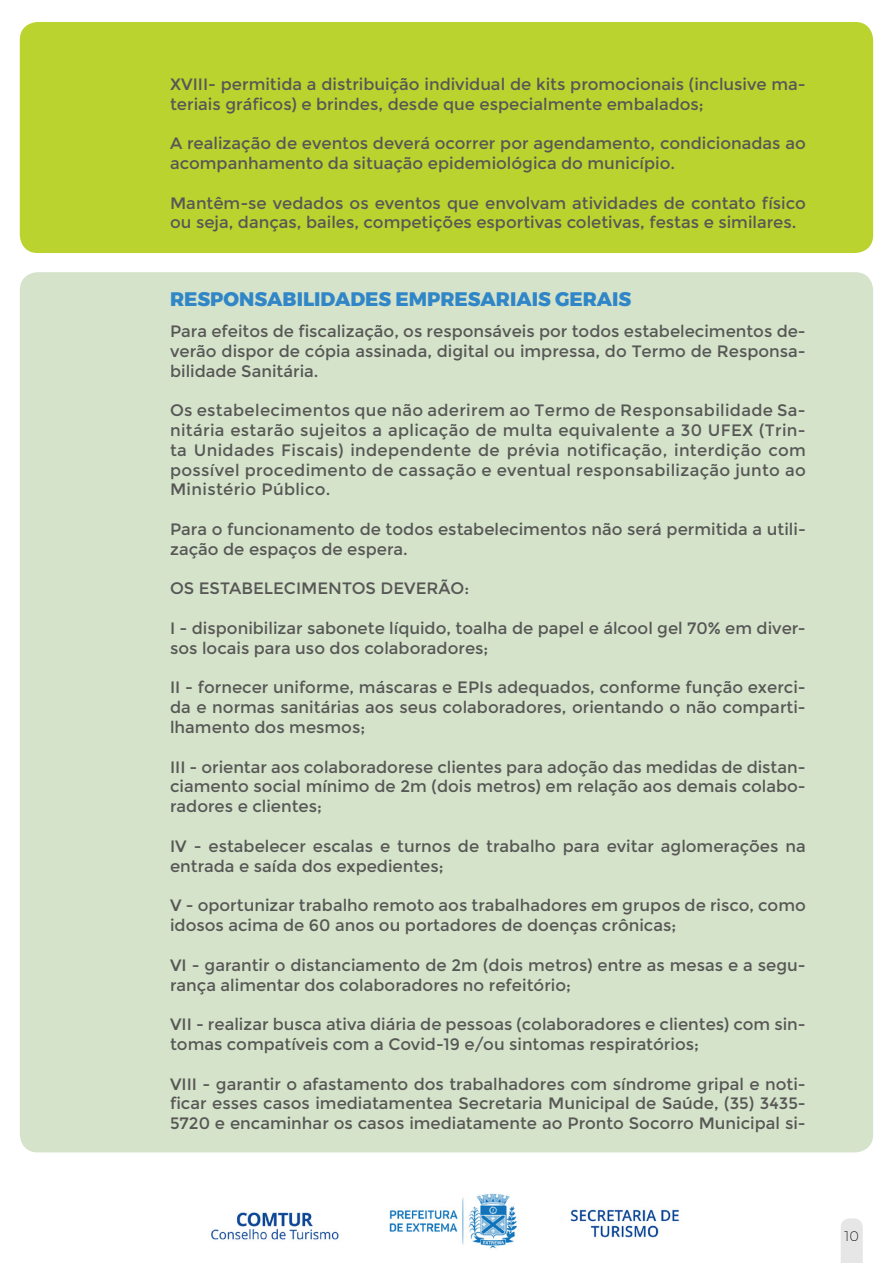
<style>
.page{position:relative;width:893px;height:1263px;background:#fff}
.page>*{position:absolute;margin:0;border:0;box-sizing:border-box;transform-origin:0 0}
.t1{font:800 19.5px "Montserrat";color:#3086c7}
.t2{font:16.5px/19.8px "Montserrat";color:#575756}
.t3{font:200 13.5px "Montserrat";color:#000}
</style>
<div class="page">
<img style="left:211px;top:1193px;width:468px;height:56px">
<svg style="left:841px;top:1218px;width:22px;height:45px"></svg>
<div style="left:20px;top:272px;width:853px;height:880px;background:#d5e3ca;border-radius:18px"></div>
<div style="left:20px;top:22px;width:853px;height:231px;background:#bbd32e;border-radius:18px"></div>
<p class="t2" style="left:170px;top:74px;width:637px">XVIII- permitida a distribuição individual de kits promocionais (inclusive ma&shy;teriais gráficos) e brindes, desde que especialmente embalados;</p>
<p class="t2" style="left:170px;top:134px;width:637px">A realização de eventos deverá ocorrer por agendamento, condicionadas ao acompanhamento da situação epidemiológica do município.</p>
<p class="t2" style="left:170px;top:193px;width:637px">Mantêm-se vedados os eventos que envolvam atividades de contato físico ou seja, danças, bailes, competições esportivas coletivas, festas e similares.</p>
<p class="t1" style="left:170px;top:283px;width:463px">RESPONSABILIDADES EMPRESARIAIS GERAIS</p>
<p class="t2" style="left:170px;top:321px;width:637px;text-align:justify">Para efeitos de fiscalização, os responsáveis por todos estabelecimentos de&shy;verão dispor de cópia assinada, digital ou impressa, do Termo de Responsa&shy;bilidade Sanitária.</p>
<p class="t2" style="left:170px;top:401px;width:637px;text-align:justify">Os estabelecimentos que não aderirem ao Termo de Responsabilidade Sa&shy;nitária estarão sujeitos a aplicação de multa equivalente a 30 UFEX (Trin&shy;ta Unidades Fiscais) independente de prévia notificação, interdição com possível procedimento de cassação e eventual responsabilização junto ao Ministério Público.</p>
<p class="t2" style="left:170px;top:519px;width:637px">Para o funcionamento de todos estabelecimentos não será permitida a utili&shy;zação de espaços de espera.</p>
<p class="t2" style="left:170px;top:579px;width:301px">OS ESTABELECIMENTOS DEVERÃO:</p>
<p class="t2" style="left:170px;top:618px;width:637px">I - disponibilizar sabonete líquido, toalha de papel e álcool gel 70% em diver&shy;sos locais para uso dos colaboradores;</p>
<p class="t2" style="left:170px;top:678px;width:637px;text-align:justify">II - fornecer uniforme, máscaras e EPIs adequados, conforme função exerci&shy;da e normas sanitárias aos seus colaboradores, orientando o não comparti&shy;lhamento dos mesmos;</p>
<p class="t2" style="left:170px;top:757px;width:637px;text-align:justify">III - orientar aos colaboradorese clientes para adoção das medidas de distan&shy;ciamento social mínimo de 2m (dois metros) em relação aos demais colabo&shy;radores e clientes;</p>
<p class="t2" style="left:170px;top:836px;width:637px">IV - estabelecer escalas e turnos de trabalho para evitar aglomerações na entrada e saída dos expedientes;</p>
<p class="t2" style="left:170px;top:896px;width:637px">V - oportunizar trabalho remoto aos trabalhadores em grupos de risco, como idosos acima de 60 anos ou portadores de doenças crônicas;</p>
<p class="t2" style="left:170px;top:955px;width:637px">VI - garantir o distanciamento de 2m (dois metros) entre as mesas e a segu&shy;rança alimentar dos colaboradores no refeitório;</p>
<p class="t2" style="left:170px;top:1014px;width:637px">VII - realizar busca ativa diária de pessoas (colaboradores e clientes) com sin&shy;tomas compatíveis com a Covid-19 e/ou sintomas respiratórios;</p>
<p class="t2" style="left:170px;top:1074px;width:637px;text-align:justify">VIII - garantir o afastamento dos trabalhadores com síndrome gripal e noti&shy;ficar esses casos imediatamentea Secretaria Municipal de Saúde, (35) 3435- 5720 e encaminhar os casos imediatamente ao Pronto Socorro Municipal si-</p>
<p class="t3" style="left:844px;top:1226px;width:16px">10</p>
</div>
